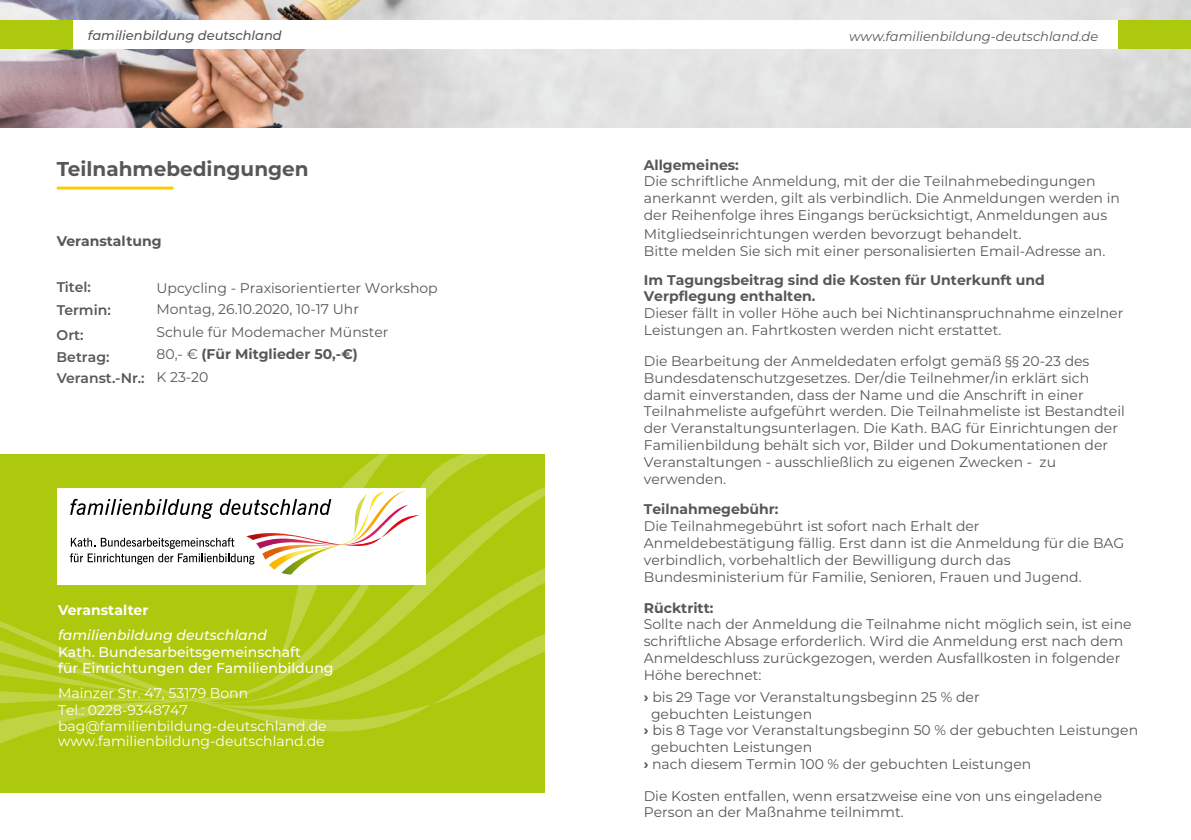
<style>
.page{position:relative;width:1191px;height:840px;background:#fff}
.page>*{position:absolute;margin:0;border:0;box-sizing:border-box;transform-origin:0 0}
.t1{font:700 20px "Montserrat";color:#575756}
.t2{font:14px/16.8px "Montserrat";color:#575756}
.t3{font:14px/16.8px "Montserrat";color:#575656}
.t4{font:14px/16.6px "Montserrat";color:#fff}
.t5{font:500 14px/16.8px "Montserrat";color:#fff}
.t6{font:italic 500 14px/24.8px "Montserrat";color:#fff}
.t7{font:600 14px "Montserrat";color:#575756}
.t8{font:700 14px "Montserrat";color:#575756}
.t9{font:italic 13px "Montserrat";color:#575756}
.t10{font:italic 500 13px "Montserrat";color:#575756}
.s1{font-weight:700}
.s2{font-weight:700;font-style:normal}
</style>
<div class="page">
<img style="left:0;top:0;width:1191px;height:128px">
<hr style="left:57px;top:186px;width:116px;height:3px;background:#fc0">
<svg style="left:0;top:454px;width:544px;height:338px;fill:#adc90e"></svg>
<div style="left:0;top:20px;width:1191px;height:29px;background:#fff"></div>
<div style="left:0;top:20px;width:73px;height:29px;background:#adc90e"></div>
<div style="left:1118px;top:20px;width:73px;height:29px;background:#adc90e"></div>
<div style="left:57px;top:488px;width:368px;height:96px;background:#fff"></div>
<svg style="left:70px;top:454px;width:474px;height:292px"></svg>
<p class="t10" style="left:88px;top:26px;width:195px">familienbildung deutschland</p>
<p class="t9" style="left:849px;top:27px;width:250px">www.familienbildung-deutschland.de</p>
<p class="t1" style="left:57px;top:154px;width:253px">Teilnahmebedingungen</p>
<p class="t8" style="left:57px;top:231px;width:106px">Veranstaltung</p>
<p class="t7" style="left:57px;top:277px;width:36px">Titel:</p>
<p class="t7" style="left:57px;top:299px;width:55px">Termin:</p>
<p class="t7" style="left:57px;top:324px;width:29px">Ort:</p>
<p class="t7" style="left:57px;top:347px;width:54px">Betrag:</p>
<p class="t7" style="left:57px;top:367px;width:89px">Veranst.-Nr.:</p>
<p class="t2" style="left:156px;top:276px;width:283px;line-height:21.8px">Upcycling - Praxisorientierter Workshop<br>Montag, 26.10.2020, 10-17 Uhr</p>
<p class="t2" style="left:156px;top:321px;width:233px;line-height:21.8px">Schule für Modemacher Münster<br>80,- € <span class="s1">(Für Mitglieder 50,-€)</span></p>
<p class="t2" style="left:156px;top:368px;width:54px">K 23-20</p>
<p class="t6" style="left:58px;top:596px;width:210px"><span class="s2">Veranstalter<br></span>familienbildung deutschland</p>
<p class="t5" style="left:58px;top:642px;width:277px">Kath. Bundesarbeitsgemeinschaft<br>für Einrichtungen der Familienbildung</p>
<p class="t4" style="left:58px;top:684px;width:270px">Mainzer Str. 47, 53179 Bonn<br>Tel.: 0228-9348747 bag@familienbildung-deutschland.de</p>
<p class="t4" style="left:58px;top:731px;width:268px">www.familienbildung-deutschland.de</p>
<p class="t2" style="left:644px;top:156px;width:478px"><span class="s1">Allgemeines:<br></span>Die schriftliche Anmeldung, mit der die Teilnahmebedingungen anerkannt werden, gilt als verbindlich. Die Anmeldungen werden in der Reihenfolge ihres Eingangs berücksichtigt, Anmeldungen aus</p>
<p class="t2" style="left:644px;top:225px;width:463px">Mitgliedseinrichtungen werden bevorzugt behandelt.<br>Bitte melden Sie sich mit einer personalisierten Email-Adresse an.</p>
<p class="t2" style="left:644px;top:270px;width:481px"><span class="s1">Im Tagungsbeitrag sind die Kosten für Unterkunft und Verpflegung enthalten.<br></span>Dieser fällt in voller Höhe auch bei Nichtinanspruchnahme einzelner Leistungen an. Fahrtkosten werden nicht erstattet.</p>
<p class="t2" style="left:644px;top:352px;width:482px">Die Bearbeitung der Anmeldedaten erfolgt gemäß §§ 20-23 des Bundesdatenschutzgesetzes. Der/die Teilnehmer/in erklärt sich damit einverstanden, dass der Name und die Anschrift in einer Teilnahmeliste aufgeführt werden. Die Teilnahmeliste ist Bestandteil der Veranstaltungsunterlagen. Die Kath. BAG für Einrichtungen der Familienbildung behält sich vor, Bilder und Dokumentationen der Veranstaltungen - ausschließlich zu eigenen Zwecken - zu verwenden.</p>
<p class="t2" style="left:644px;top:500px;width:482px"><span class="s1">Teilnahmegebühr:<br></span>Die Teilnahmegebührt ist sofort nach Erhalt der Anmeldebestätigung fällig. Erst dann ist die Anmeldung für die BAG verbindlich, vorbehaltlich der Bewilligung durch das Bundesministerium für Familie, Senioren, Frauen und Jugend.</p>
<p class="t2" style="left:644px;top:598px;width:489px"><span class="s1">Rücktritt:<br></span>Sollte nach der Anmeldung die Teilnahme nicht möglich sein, ist eine schriftliche Absage erforderlich. Wird die Anmeldung erst nach dem Anmeldeschluss zurückgezogen, werden Ausfallkosten in folgender Höhe berechnet:</p>
<p class="t3" style="left:643px;top:687px;width:337px"><span class="s1">›</span> bis 29 Tage vor Veranstaltungsbeginn 25 % der</p>
<p class="t3" style="left:651px;top:704px;width:163px">gebuchten Leistungen</p>
<p class="t3" style="left:643px;top:721px;width:496px"><span class="s1">›</span> bis 8 Tage vor Veranstaltungsbeginn 50 % der gebuchten Leistungen</p>
<p class="t3" style="left:651px;top:737px;width:163px">gebuchten Leistungen</p>
<p class="t3" style="left:643px;top:754px;width:389px"><span class="s1">›</span> nach diesem Termin 100 % der gebuchten Leistungen</p>
<p class="t3" style="left:643px;top:786px;width:460px">Die Kosten entfallen, wenn ersatzweise eine von uns eingeladene<br>Person an der Maßnahme teilnimmt.</p>
</div>
